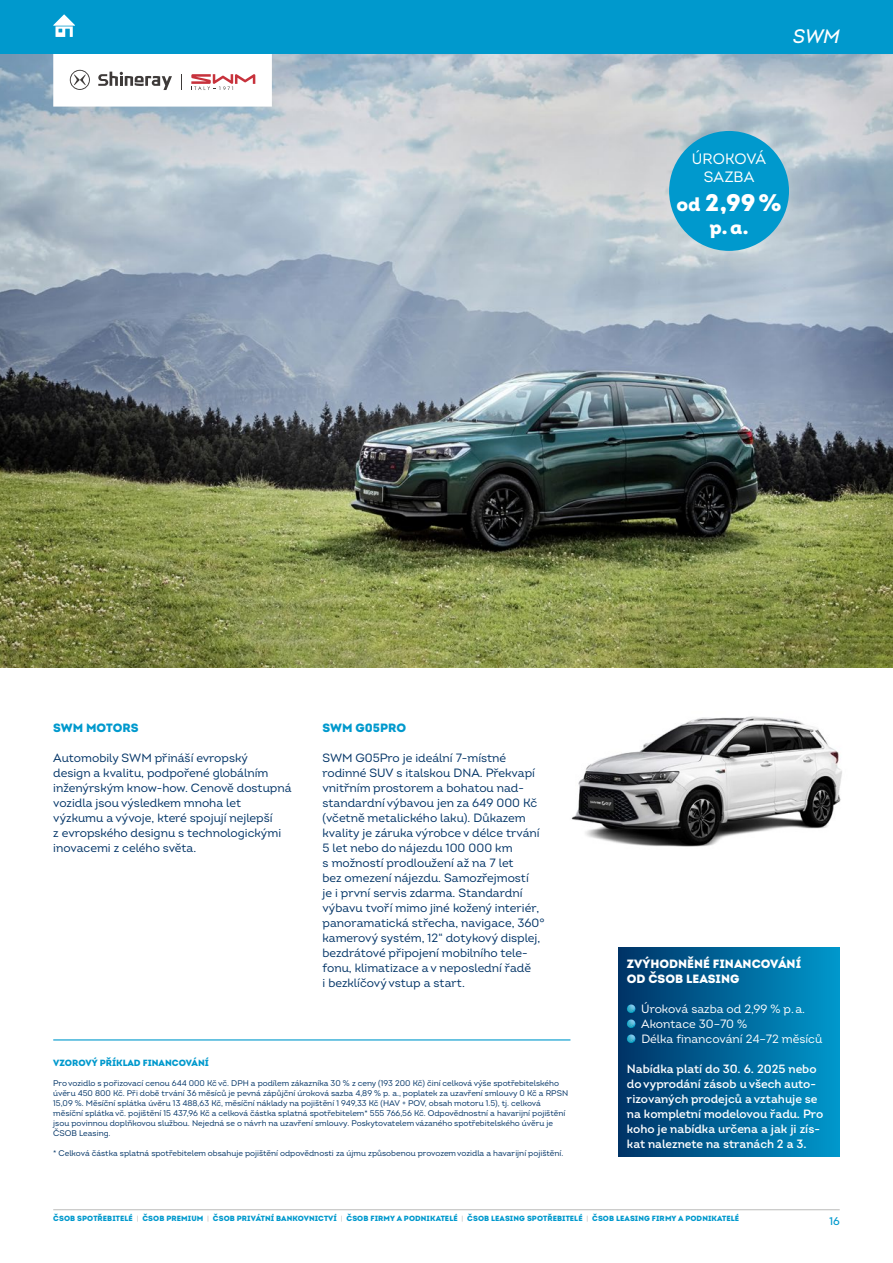
<style>
.page{position:relative;width:893px;height:1263px;background:#fff}
.page>*{position:absolute;margin:0;border:0;box-sizing:border-box;transform-origin:0 0}
.t1{font:24px "Intro Black Alt";color:#fff}
.t2{font:19.5px "Intro Black Alt";color:#fff}
.t3{font:italic 500 19.5px "Intro";color:#fff}
.t4{font:15px/18px "Intro";color:#fff;text-align:center}
.t5{font:12px/15px "Intro";color:#036}
.t6{font:600 12px/15px "Intro";color:#fff}
.t7{font:12px/15px "Intro";color:#fff}
.t8{font:12px/15px "Intro Black Alt";color:#fff}
.t9{font:12px "Intro Black Alt";color:#0099cd}
.t10{font:500 11.25px "Intro";color:#0099cd}
.t11{font:9px "Intro Black Alt";color:#0099cd}
.t12{font:8.25px/9.9px "Intro";color:#036}
.t13{font:7.5px "Intro Black Alt";letter-spacing:.01em;color:#0099cd}
.s1{font-size:19.5px}
.s2{font-family:"Intro";font-weight:500;color:#c3c2c1}
</style>
<div class="page">
<img style="left:571px;top:716px;width:271px;height:131px">
<img style="left:0;top:53px;width:893px;height:614px">
<div style="left:669px;top:131px;width:120px;height:120px;background:#0099cd;border-radius:50%"></div>
<hr style="left:53px;top:1209px;width:787px;height:1px;background:#c3c2c1">
<svg style="left:50px;top:53px;width:225px;height:57px"></svg>
<hr style="left:53px;top:1039px;width:517px;height:1px;background:#0099cd">
<div style="left:618px;top:947px;width:222px;height:209px;background:linear-gradient(to right,#036,#0098cc)"></div>
<svg style="left:627px;top:1004px;width:8px;height:9px"></svg>
<svg style="left:627px;top:1019px;width:8px;height:9px"></svg>
<svg style="left:627px;top:1034px;width:8px;height:9px"></svg>
<div style="left:0;top:0;width:893px;height:53px;background:#0099cd"></div>
<svg style="left:53px;top:14px;width:22px;height:23px"></svg>
<h2 class="t3" style="left:793px;top:24px;width:48px">SWM</h2>
<p class="t4" style="left:692px;top:150px;width:76px">ÚROKOVÁ<br>SAZBA</p>
<h1 class="t1" style="left:676px;top:187px;width:107px"><span class="s1">od</span> 2,99%</h1>
<h2 class="t2" style="left:710px;top:215px;width:40px">p.a.</h2>
<p class="t9" style="left:53px;top:720px;width:87px">SWM MOTORS</p>
<p class="t5" style="left:53px;top:750px;width:240px">Automobily SWM přináší evropský<br>design a kvalitu, podpořené globálním inženýrským know-how. Cenově dostupná vozidla jsou výsledkem mnoha let výzkumu a vývoje, které spojují nejlepší<br>z evropského designu s technologickými inovacemi z celého světa.</p>
<p class="t9" style="left:322px;top:720px;width:85px">SWM G05PRO</p>
<p class="t5" style="left:322px;top:750px;width:224px">SWM G05Pro je ideální 7-místné rodinné SUV s italskou DNA. Překvapí vnitřním prostorem a bohatou nad&shy;standardní výbavou jen za 649 000 Kč (včetně metalického laku). Důkazem kvality je záruka výrobce v délce trvání 5 let nebo do nájezdu 100 000 km<br>s možností prodloužení až na 7 let<br>bez omezení nájezdu. Samozřejmostí<br>je i první servis zdarma. Standardní výbavu tvoří mimo jiné kožený interiér, panoramatická střecha, navigace, 360° kamerový systém, 12“ dotykový displej, bezdrátové připojení mobilního tele&shy;fonu, klimatizace a v neposlední řadě<br>i bezklíčový vstup a start.</p>
<p class="t11" style="left:53px;top:1057px;width:157px">VZOROVÝ PŘÍKLAD FINANCOVÁNÍ</p>
<p class="t12" style="left:53px;top:1078px;width:516px">Pro vozidlo s pořizovací cenou 644 000 Kč vč. DPH a podílem zákazníka 30 % z ceny (193 200 Kč) činí celková výše spotřebitelského úvěru 450 800 Kč. Při době trvání 36 měsíců je pevná zápůjční úroková sazba 4,89 % p. a., poplatek za uzavření smlouvy 0 Kč a RPSN 15,09 %. Měsíční splátka úvěru 13 488,63 Kč, měsíční náklady na pojištění 1 949,33 Kč (HAV + POV, obsah motoru 1.5), tj. celková měsíční splátka vč. pojištění 15 437,96 Kč a celková částka splatná spotřebitelem* 555 766,56 Kč. Odpovědnostní a havarijní pojištění jsou povinnou doplňkovou službou. Nejedná se o návrh na uzavření smlouvy. Poskytovatelem vázaného spotřebitelského úvěru je ČSOB Leasing.</p>
<p class="t12" style="left:53px;top:1148px;width:512px">* Celková částka splatná spotřebitelem obsahuje pojištění odpovědnosti za újmu způsobenou provozem vozidla a havarijní pojištění.</p>
<p class="t8" style="left:627px;top:956px;width:176px">ZVÝHODNĚNÉ FINANCOVÁNÍ<br>OD ČSOB LEASING</p>
<p class="t7" style="left:641px;top:1001px;width:183px">Úroková sazba od 2,99 % p.a.<br>Akontace 30–70 %<br>Délka financování 24–72 měsíců</p>
<p class="t6" style="left:627px;top:1061px;width:198px">Nabídka platí do 30. 6. 2025 nebo do vyprodání zásob u všech auto&shy;rizovaných prodejců a vztahuje se na kompletní modelovou řadu. Pro koho je nabídka určena a jak ji zís&shy;kat naleznete na stranách 2 a 3.</p>
<p class="t13" style="left:53px;top:1213px;width:687px">ČSOB SPOTŘEBITELÉ <span class="s2">|</span> ČSOB PREMIUM <span class="s2">|</span> ČSOB PRIVÁTNÍ BANKOVNICTVÍ <span class="s2">|</span> ČSOB FIRMY A PODNIKATELÉ <span class="s2">|</span> ČSOB LEASING SPOTŘEBITELÉ <span class="s2">|</span> ČSOB LEASING FIRMY A PODNIKATELÉ</p>
<p class="t10" style="left:829px;top:1214px;width:12px">16</p>
</div>
